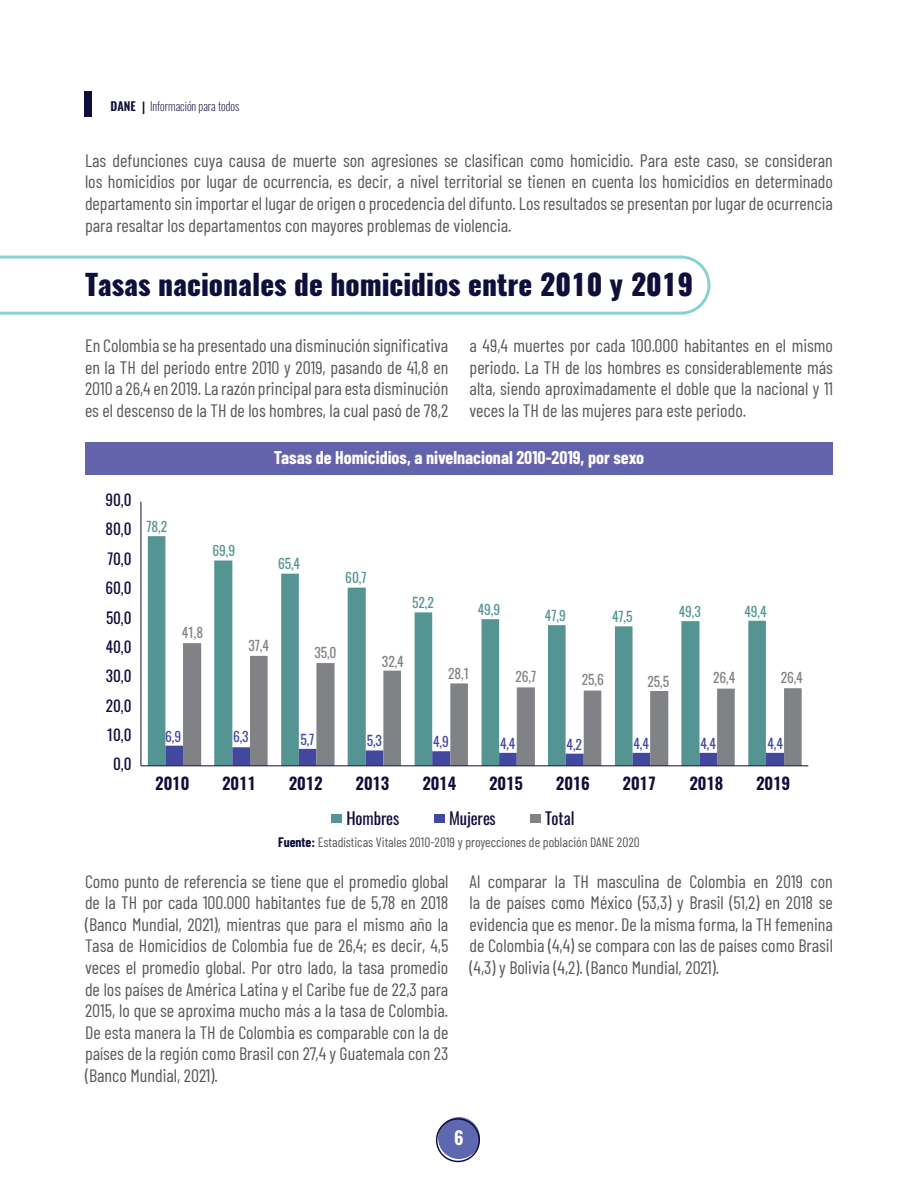
<style>
.page{position:relative;width:918px;height:1188px;background:#fff}
.page>*{position:absolute;margin:0;border:0;box-sizing:border-box;transform-origin:0 0}
.t1{font:800 28.5px "Oswald";color:#100f3b}
.t2{font:18px/21.6px "Barlow Condensed";color:#57585a;text-align:justify}
.t3{font:700 18px "Barlow Condensed";color:#fff}
.t4{font:600 18px "Oswald";color:#fff}
.t5{font:600 16.5px "Oswald";letter-spacing:-.005em;color:#120c3b}
.t6{font:16.5px "Oswald";color:#120c3b}
.t7{font:15.15px "Oswald";letter-spacing:-.005em;color:#120c3b}
.t8{font:13.5px "Barlow Condensed";color:#57585a}
.t9{font:13.5px "Oswald";letter-spacing:-.005em;color:#549594}
.t10{font:13.5px "Oswald";letter-spacing:-.005em;color:#808285}
.t11{font:13.5px "Oswald";color:#42489e}
.t12{font:200 12px "Oswald";color:#100f3b}
.s1{font-weight:600}
.s2{font-family:"Acumin Variable Concept";font-weight:400}
.s3{font-weight:700;color:#100f3b}
</style>
<div class="page">
<div style="left:85px;top:91px;width:7px;height:26px;background:#100f3b"></div>
<div style="left:438px;top:1117px;width:42px;height:42px;background:#5d68b0;border-radius:50%"></div>
<div style="left:436px;top:1118px;width:44px;height:44px;border:2px solid #100f3b;border-radius:50%"></div>
<svg style="left:0;top:256px;width:711px;height:59px"></svg>
<svg style="left:148px;top:536px;width:618px;height:229px"></svg>
<svg style="left:165px;top:746px;width:18px;height:19px"></svg>
<svg style="left:183px;top:643px;width:619px;height:122px"></svg>
<div style="left:332px;top:814px;width:10px;height:9px;background:#549594"></div>
<div style="left:434px;top:814px;width:11px;height:9px;background:#42489e"></div>
<div style="left:530px;top:814px;width:10px;height:9px;background:#808285"></div>
<hr style="left:141px;top:502px;width:1px;height:264px;background:#120c3b">
<hr style="left:141px;top:765px;width:667px;height:1px;background:#120c3b">
<div style="left:85px;top:442px;width:748px;height:33px;background:#6363ac"></div>
<p class="t12" style="left:111px;top:95px;width:130px"><span class="s1">DANE</span> <span class="s2">|</span> Información para todos</p>
<p class="t2" style="left:85px;top:148px;width:749px">Las defunciones cuya causa de muerte son agresiones se clasifican como homicidio. Para este caso, se consideran los homicidios por lugar de ocurrencia, es decir, a nivel territorial se tienen en cuenta los homicidios en determinado departamento sin importar el lugar de origen o procedencia del difunto. Los resultados se presentan por lugar de ocurrencia para resaltar los departamentos con mayores problemas de violencia.</p>
<h1 class="t1" style="left:85px;top:265px;width:610px">Tasas nacionales de homicidios entre 2010 y 2019</h1>
<p class="t2" style="left:470px;top:334px;width:365px">a 49,4 muertes por cada 100.000 habitantes en el mismo periodo. La TH de los hombres es considerablemente más alta, siendo aproximadamente el doble que la nacional y 11 veces la TH de las mujeres para este periodo.</p>
<p class="t2" style="left:85px;top:334px;width:365px">En Colombia se ha presentado una disminución significativa en la TH del periodo entre 2010 y 2019, pasando de 41,8 en 2010 a 26,4 en 2019. La razón principal para esta disminución es el descenso de la TH de los hombres, la cual pasó de 78,2</p>
<p class="t7" style="left:106px;top:486px;width:27px">90,0</p>
<p class="t7" style="left:106px;top:516px;width:27px">80,0</p>
<p class="t7" style="left:107px;top:545px;width:26px">70,0</p>
<p class="t7" style="left:106px;top:575px;width:27px">60,0</p>
<p class="t7" style="left:106px;top:604px;width:27px">50,0</p>
<p class="t7" style="left:106px;top:633px;width:27px">40,0</p>
<p class="t7" style="left:106px;top:663px;width:27px">30,0</p>
<p class="t7" style="left:106px;top:692px;width:27px">20,0</p>
<p class="t7" style="left:107px;top:721px;width:26px">10,0</p>
<p class="t7" style="left:113px;top:751px;width:20px">0,0</p>
<p class="t3" style="left:274px;top:444px;width:372px">Tasas de Homicidios, a nivelnacional 2010-2019, por sexo</p>
<p class="t9" style="left:146px;top:514px;width:22px">78,2</p>
<p class="t9" style="left:212px;top:539px;width:24px">69,9</p>
<p class="t9" style="left:278px;top:552px;width:24px">65,4</p>
<p class="t9" style="left:345px;top:566px;width:23px">60,7</p>
<p class="t10" style="left:182px;top:621px;width:23px">41,8</p>
<p class="t10" style="left:248px;top:634px;width:22px">37,4</p>
<p class="t10" style="left:314px;top:641px;width:24px">35,0</p>
<p class="t9" style="left:412px;top:591px;width:23px">52,2</p>
<p class="t10" style="left:382px;top:649px;width:23px">32,4</p>
<p class="t9" style="left:478px;top:598px;width:24px">49,9</p>
<p class="t9" style="left:545px;top:604px;width:22px">47,9</p>
<p class="t9" style="left:612px;top:605px;width:22px">47,5</p>
<p class="t9" style="left:679px;top:600px;width:24px">49,3</p>
<p class="t9" style="left:744px;top:600px;width:24px">49,4</p>
<p class="t10" style="left:448px;top:662px;width:22px">28,1</p>
<p class="t10" style="left:515px;top:665px;width:22px">26,7</p>
<p class="t10" style="left:582px;top:668px;width:24px">25,6</p>
<p class="t10" style="left:648px;top:670px;width:23px">25,5</p>
<p class="t10" style="left:713px;top:666px;width:24px">26,4</p>
<p class="t10" style="left:781px;top:666px;width:24px">26,4</p>
<p class="t11" style="left:165px;top:724px;width:18px">6,9</p>
<p class="t11" style="left:233px;top:725px;width:17px">6,3</p>
<p class="t11" style="left:300px;top:727px;width:16px">5,7</p>
<p class="t11" style="left:367px;top:728px;width:17px">5,3</p>
<p class="t11" style="left:433px;top:730px;width:17px">4,9</p>
<p class="t11" style="left:500px;top:731px;width:17px">4,4</p>
<p class="t11" style="left:567px;top:732px;width:17px">4,2</p>
<p class="t11" style="left:634px;top:731px;width:17px">4,4</p>
<p class="t11" style="left:700px;top:731px;width:17px">4,4</p>
<p class="t11" style="left:768px;top:731px;width:17px">4,4</p>
<p class="t5" style="left:155px;top:772px;width:36px">2010</p>
<p class="t5" style="left:222px;top:772px;width:35px">2011</p>
<p class="t5" style="left:289px;top:772px;width:35px">2012</p>
<p class="t5" style="left:356px;top:772px;width:35px">2013</p>
<p class="t5" style="left:422px;top:772px;width:36px">2014</p>
<p class="t5" style="left:489px;top:772px;width:35px">2015</p>
<p class="t5" style="left:556px;top:772px;width:36px">2016</p>
<p class="t5" style="left:623px;top:772px;width:35px">2017</p>
<p class="t5" style="left:689px;top:772px;width:35px">2018</p>
<p class="t5" style="left:756px;top:772px;width:36px">2019</p>
<p class="t6" style="left:347px;top:803px;width:54px">Hombres</p>
<p class="t6" style="left:449px;top:803px;width:48px">Mujeres</p>
<p class="t6" style="left:545px;top:803px;width:31px">Total</p>
<p class="t8" style="left:278px;top:832px;width:363px"><span class="s3">Fuente:</span> Estadísticas Vitales 2010-2019 y proyecciones de población DANE 2020</p>
<p class="t2" style="left:85px;top:869px;width:365px">Como punto de referencia se tiene que el promedio global de la TH por cada 100.000 habitantes fue de 5,78 en 2018 (Banco Mundial, 2021), mientras que para el mismo año la Tasa de Homicidios de Colombia fue de 26,4; es decir, 4,5 veces el promedio global. Por otro lado, la tasa promedio de los países de América Latina y el Caribe fue de 22,3 para 2015, lo que se aproxima mucho más a la tasa de Colombia.<br>De esta manera la TH de Colombia es comparable con la de países de la región como Brasil con 27,4 y Guatemala con 23 (Banco Mundial, 2021).</p>
<p class="t2" style="left:470px;top:869px;width:365px">Al comparar la TH masculina de Colombia en 2019 con la de países como México (53,3) y Brasil (51,2) en 2018 se evidencia que es menor. De la misma forma, la TH femenina de Colombia (4,4) se compara con las de países como Brasil (4,3) y Bolivia (4,2). (Banco Mundial, 2021).</p>
<p class="t4" style="left:454px;top:1125px;width:11px">6</p>
</div>
